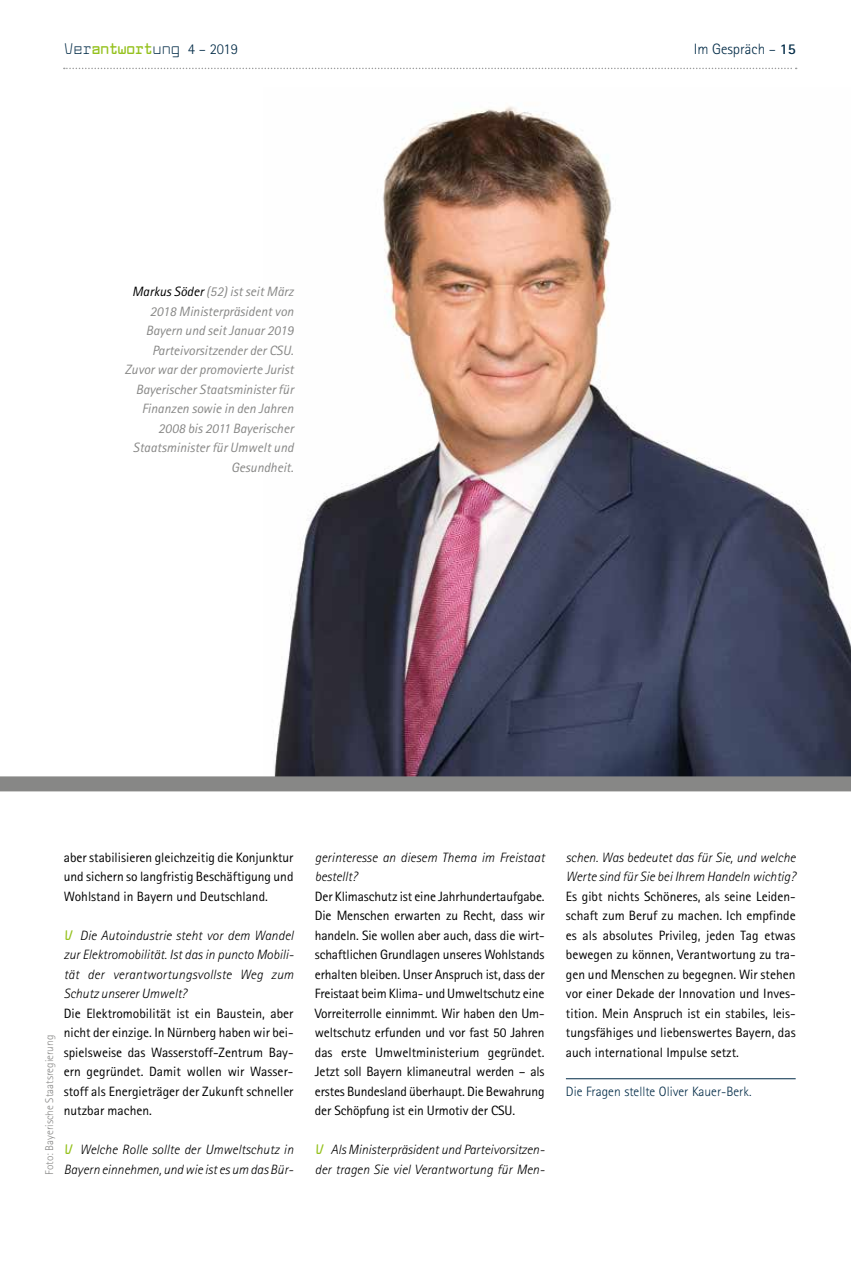
<style>
.page{position:relative;width:851px;height:1263px;background:#fff}
.page>*{position:absolute;margin:0;border:0;box-sizing:border-box;transform-origin:0 0}
.t1{font:700 15px "Larabiefont Rg";color:#94c11c}
.t2{font:300 15px "Rotis Sans Serif Std";color:#002a46}
.t3{font:13.5px/19.5px "Rotis Sans Serif Std";color:#000;text-align:justify}
.t4{font:italic 300 13.5px/19.5px "Rotis Sans Serif Std";color:#000}
.t5{font:italic 13.5px/19.5px "Rotis Sans Serif Std";color:#878786;text-align:right}
.t6{font:300 13.5px "Rotis Sans Serif Std";color:#002a46}
.t7{font:300 11.25px "Rotis Sans Serif Std";color:#878786}
.s1{font-weight:400;color:#002a46}
.s2{font-family:"Rotis Sans Serif Std";font-weight:300;color:#002a46}
.s3{font-weight:700}
.s4{color:#000}
.s5{font-family:"Larabiefont Rg";font-weight:700;color:#94c11c}
</style>
<div class="page">
<svg style="left:64px;top:68px;width:732px;height:1px"></svg>
<hr style="left:566px;top:1078px;width:229px;height:1px;background:#002a46">
<img style="left:274px;top:106px;width:576px;height:670px">
<div style="left:0;top:776px;width:850px;height:15px;background:#878786"></div>
<p class="t1" style="left:64px;top:38px;width:175px"><span class="s1">Ver</span>antwort<span class="s1">ung</span> <span class="s2">4 – 2019</span></p>
<p class="t2" style="left:693px;top:40px;width:103px">Im Gespräch – <span class="s3">15</span></p>
<p class="t5" style="left:125px;top:282px;width:170px"><span class="s4">Markus Söder</span> (52) ist seit März<br>2018 Ministerpräsident von<br>Bayern und seit Januar 2019<br>Parteivorsitzender der CSU.<br>Zuvor war der promovierte Jurist<br>Bayerischer Staatsminister für<br>Finanzen sowie in den Jahren<br>2008 bis 2011 Bayerischer<br>Staatsminister für Umwelt und<br>Gesundheit.</p>
<p class="t7" style="left:43px;top:1175px;width:142px;rotate:-90deg">Foto: Bayerische Staatsregierung</p>
<p class="t3" style="left:64px;top:847px;width:231px">aber stabilisieren gleichzeitig die Konjunktur und sichern so langfristig Beschäftigung und Wohlstand in Bayern und Deutschland.</p>
<p class="t4" style="left:64px;top:926px;width:231px;text-align:justify"><span class="s5">V</span> Die Autoindustrie steht vor dem Wandel zur Elektromobilität. Ist das in puncto Mobili&shy;tät der verantwortungsvollste Weg zum Schutz unserer Umwelt?</p>
<p class="t3" style="left:64px;top:1003px;width:231px">Die Elektromobilität ist ein Baustein, aber nicht der einzige. In Nürnberg haben wir bei&shy;spielsweise das Wasserstoff-Zentrum Bay&shy;ern gegründet. Damit wollen wir Wasser&shy;stoff als Energieträger der Zukunft schneller nutzbar machen.</p>
<p class="t4" style="left:64px;top:1140px;width:231px"><span class="s5">V</span> Welche Rolle sollte der Umweltschutz in<br>Bayern einnehmen, und wie ist es um das Bür-</p>
<p class="t4" style="left:315px;top:848px;width:231px">gerinteresse an diesem Thema im Freistaat bestellt?</p>
<p class="t3" style="left:315px;top:886px;width:231px">Der Klimaschutz ist eine Jahrhundertaufgabe.<br>Die Menschen erwarten zu Recht, dass wir handeln. Sie wollen aber auch, dass die wirt&shy;schaftlichen Grundlagen unseres Wohlstands erhalten bleiben. Unser Anspruch ist, dass der Freistaat beim Klima- und Umweltschutz eine Vorreiterrolle einnimmt. Wir haben den Um&shy;weltschutz erfunden und vor fast 50 Jahren das erste Umweltministerium gegründet.<br>Jetzt soll Bayern klimaneutral werden – als erstes Bundesland überhaupt. Die Bewahrung der Schöpfung ist ein Urmotiv der CSU.</p>
<p class="t4" style="left:315px;top:1140px;width:231px"><span class="s5">V</span> Als Ministerpräsident und Parteivorsitzen&shy;der tragen Sie viel Verantwortung für Men-</p>
<p class="t4" style="left:566px;top:848px;width:231px">schen. Was bedeutet das für Sie, und welche<br>Werte sind für Sie bei Ihrem Handeln wichtig?</p>
<p class="t3" style="left:566px;top:886px;width:231px">Es gibt nichts Schöneres, als seine Leiden&shy;schaft zum Beruf zu machen. Ich empfinde es als absolutes Privileg, jeden Tag etwas bewegen zu können, Verantwortung zu tra&shy;gen und Menschen zu begegnen. Wir stehen vor einer Dekade der Innovation und Inves&shy;tition. Mein Anspruch ist ein stabiles, leis&shy;tungsfähiges und liebenswertes Bayern, das auch international Impulse setzt.</p>
<p class="t6" style="left:566px;top:1083px;width:187px">Die Fragen stellte Oliver Kauer-Berk.</p>
</div>
